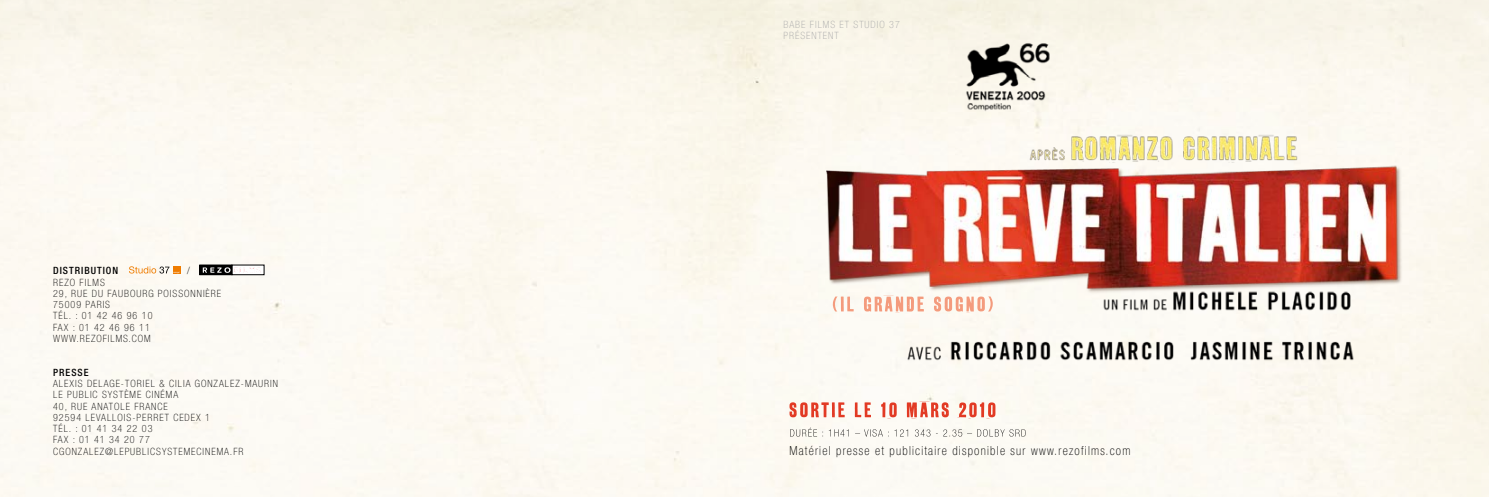
<style>
.page{position:relative;width:1489px;height:497px;background:#fff}
.page>*{position:absolute;margin:0;border:0;box-sizing:border-box;transform-origin:0 0}
.t1{font:100 condensed 12.5px "Helvetica Neue";letter-spacing:.1em;color:#000}
.t2{font:100 condensed 10px/11.2px "Helvetica Neue";letter-spacing:.1em;color:#000}
.t3{font:100 condensed 10px/11.2px "Helvetica Neue";letter-spacing:.1em;color:#a7a7a8}
.t4{font:500 condensed 10px "Helvetica Neue";letter-spacing:.1em;color:#000}
</style>
<div class="page">
<img style="left:0;top:0;width:1488px;height:496px">
<img style="left:744px;top:0;width:731px;height:321px">
<svg style="left:790px;top:427px;width:235px;height:9px"></svg>
<svg style="left:832px;top:295px;width:160px;height:17px"></svg>
<svg style="left:129px;top:266px;width:51px;height:7px"></svg>
<div style="left:232px;top:265px;width:32px;height:9px;background:#fff"></div>
<div style="left:200px;top:265px;width:32px;height:9px;background:#000"></div>
<div style="left:199px;top:264px;width:33px;height:10px;border:1px solid #000"></div>
<svg style="left:203px;top:267px;width:58px;height:5px"></svg>
<svg style="left:789px;top:401px;width:206px;height:17px"></svg>
<img style="left:857px;top:331px;width:506px;height:30px">
<p class="t4" style="left:53px;top:264px;width:67px">DISTRIBUTION</p>
<p class="t2" style="left:187px;top:265px;width:4px">/</p>
<p class="t2" style="left:53px;top:276px;width:169px">REZO FILMS<br>29, RUE DU FAUBOURG POISSONNIÈRE<br>75009 PARIS<br>TÉL. : 01 42 46 96 10<br>FAX : 01 42 46 96 11<br>WWW.REZOFILMS.COM</p>
<p class="t4" style="left:53px;top:366px;width:37px">PRESSE</p>
<p class="t2" style="left:53px;top:377px;width:226px">ALEXIS DELAGE-TORIEL &amp; CILIA GONZALEZ-MAURIN<br>LE PUBLIC SYSTÈME CINÉMA<br>40, RUE ANATOLE FRANCE<br>92594 LEVALLOIS-PERRET CEDEX 1<br>TÉL. : 01 41 34 22 03<br>FAX : 01 41 34 20 77<br>CGONZALEZ@LEPUBLICSYSTEMECINEMA.FR</p>
<p class="t3" style="left:783px;top:18px;width:118px">BABE FILMS ET STUDIO 37<br>PRÉSENTENT</p>
<p class="t1" style="left:789px;top:442px;width:342px">MATÉRIEL PRESSE ET PUBLICITAIRE DISPONIBLE SUR WWW.REZOFILMS.COM</p>
</div>
